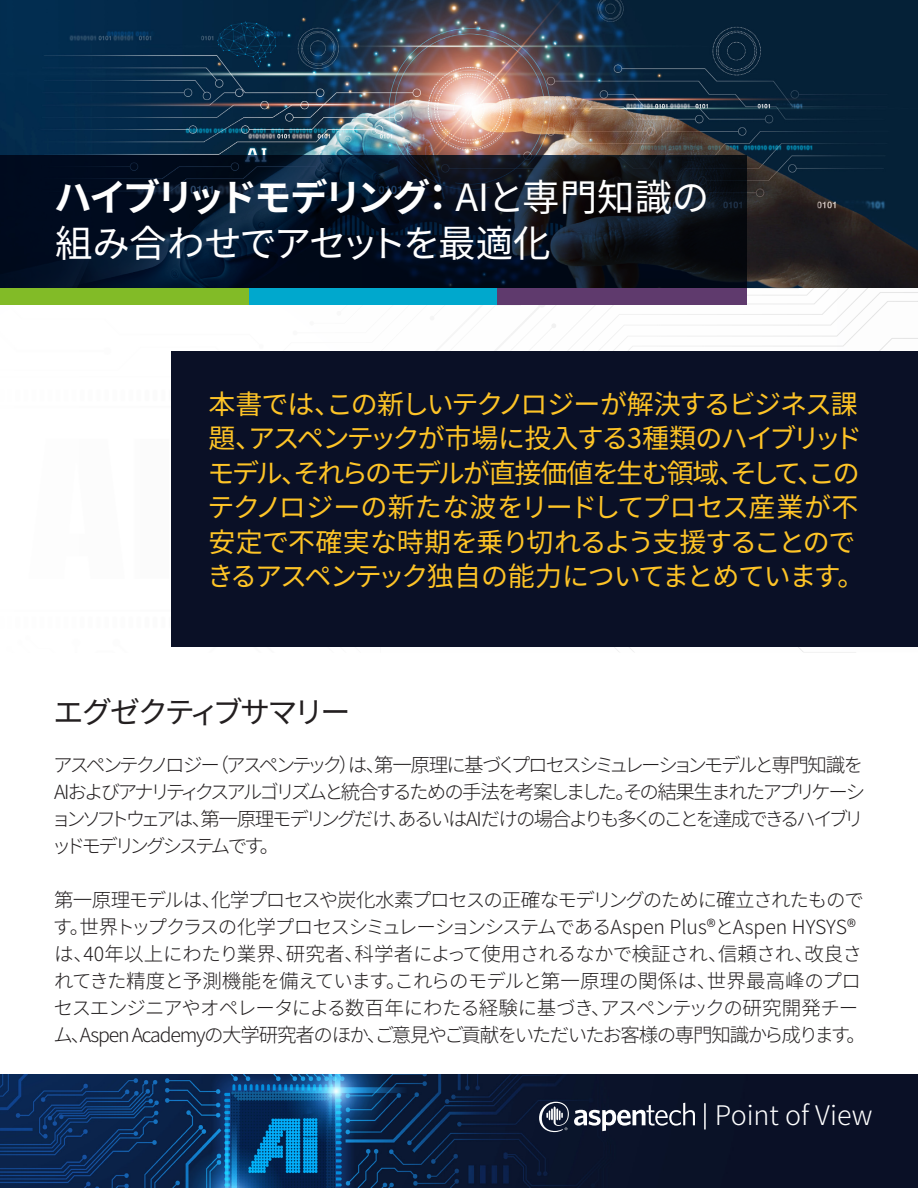
<style>
.page{position:relative;width:918px;height:1188px;background:#fff}
.page>*{position:absolute;margin:0;border:0;box-sizing:border-box;transform-origin:0 0}
.t1{font:37.5px/46.5px "Source Han Sans JP";letter-spacing:-.06em;color:#fff}
.t2{font:30px "Source Han Sans JP";letter-spacing:-.1em;color:#231f20}
.t3{font:27px/34.5px "Source Han Sans JP";letter-spacing:-.055em;color:#fec427}
.t4{font:300 27px "Source Han Sans JP";color:#fff}
.t5{font:300 19.5px/27px "Source Han Sans JP";letter-spacing:-.06em;color:#231f20;text-align:justify}
.s1{font-weight:700}
</style>
<div class="page">
<img style="left:0;top:288px;width:918px;height:365px">
<img style="left:0;top:1075px;width:918px;height:113px">
<img style="left:0;top:0;width:918px;height:288px">
<svg style="left:0;top:155px;width:746px;height:133px;fill:#020b1e"></svg>
<svg style="left:539px;top:1102px;width:156px;height:30px"></svg>
<hr style="left:704px;top:1103px;width:2px;height:27px;background:#fff">
<div style="left:0;top:288px;width:249px;height:16px;background:#82bb27"></div>
<div style="left:249px;top:288px;width:249px;height:16px;background:#00a8cd"></div>
<div style="left:497px;top:288px;width:249px;height:16px;background:#5f3a6d"></div>
<div style="left:171px;top:352px;width:746px;height:295px;background:#0a1026"></div>
<p class="t1" style="left:54px;top:173px;width:657px"><span class="s1">ハイブリッドモデリング：</span> AIと専門知識の組み合わせでアセットを最適化</p>
<p class="t3" style="left:207px;top:386px;width:659px">本書では、この新しいテクノロジーが解決するビジネス課題、アスペンテックが市場に投入する3種類のハイブリッドモデル、それらのモデルが直接価値を生む領域、そして、このテクノロジーの新たな波をリードしてプロセス産業が不安定で不確実な時期を乗り切れるよう支援することのできるアスペンテック独自の能力についてまとめています。</p>
<p class="t2" style="left:53px;top:696px;width:299px">エグゼクティブサマリー</p>
<p class="t5" style="left:51px;top:751px;width:815px">アスペンテクノロジー（アスペンテック）は、第一原理に基づくプロセスシミュレーションモデルと専門知識をAIおよびアナリティクスアルゴリズムと統合するための手法を考案しました。その結果生まれたアプリケーションソフトウェアは、第一原理モデリングだけ、あるいはAIだけの場合よりも多くのことを達成できるハイブリッドモデリングシステムです。</p>
<p class="t5" style="left:53px;top:886px;width:815px;text-align:left">第一原理モデルは、化学プロセスや炭化水素プロセスの正確なモデリングのために確立されたものです。世界トップクラスの化学プロセスシミュレーションシステムであるAspen Plus®とAspen HYSYS®は、40年以上にわたり業界、研究者、科学者によって使用されるなかで検証され、信頼され、改良されてきた精度と予測機能を備えています。これらのモデルと第一原理の関係は、世界最高峰のプロセスエンジニアやオペレータによる数百年にわたる経験に基づき、アスペンテックの研究開発チーム、Aspen Academyの大学研究者のほか、ご意見やご貢献をいただいたお客様の専門知識から成ります。</p>
<p class="t4" style="left:715px;top:1101px;width:159px">Point of View</p>
</div>
